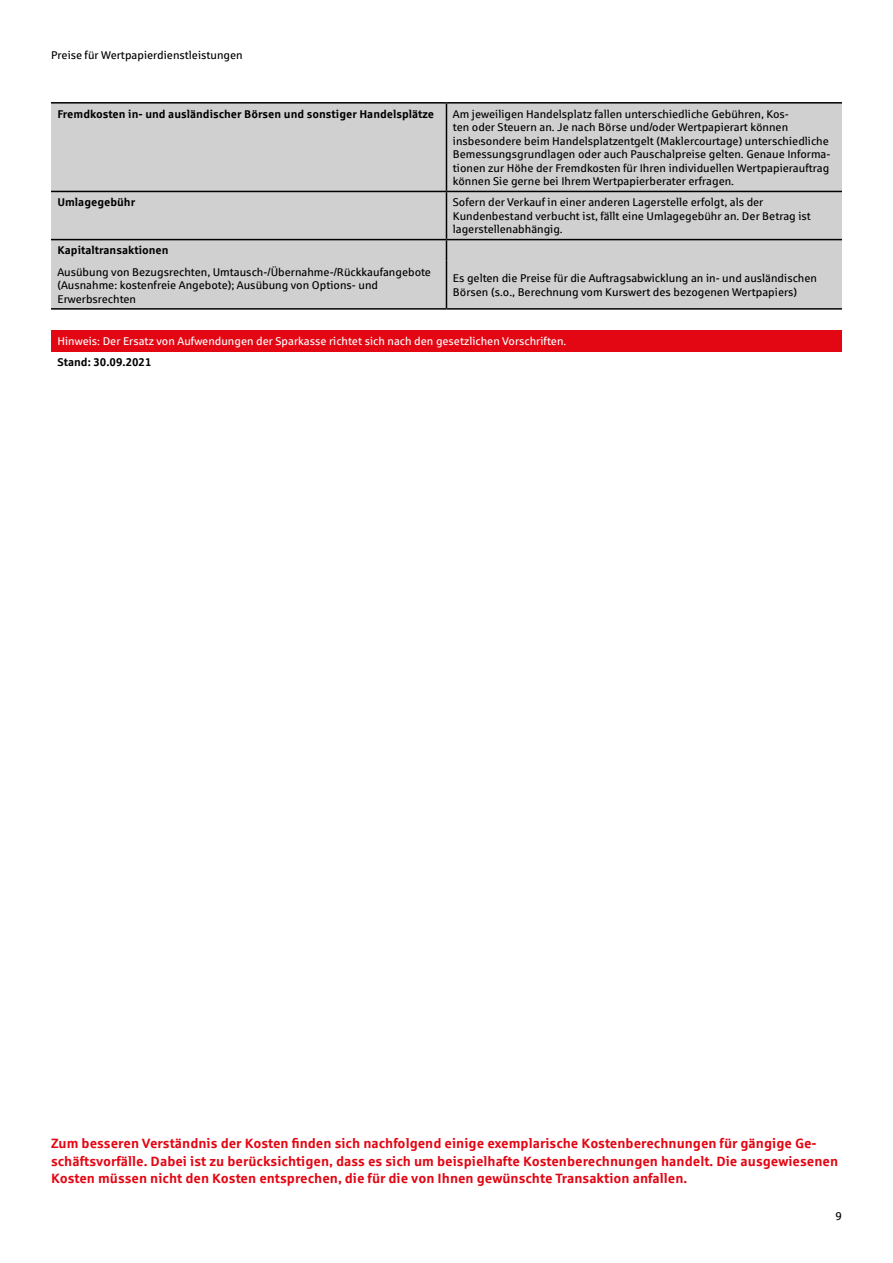
<style>
.page{position:relative;width:893px;height:1263px;background:#fff}
.page>*{position:absolute;margin:0;border:0;box-sizing:border-box;transform-origin:0 0}
.t1{font:700 13.5px/17.2px "Sparkasse Rg";color:#e30613}
.t2{font:11.25px/13.5px "Sparkasse Rg";color:#000}
.t3{font:700 11.25px "Sparkasse Rg";color:#000}
.t4{font:11.25px "Sparkasse Rg";color:#fff}
</style>
<div class="page">
<div style="left:51px;top:104px;width:791px;height:204px;background:#d0d0d0"></div>
<div style="left:51px;top:330px;width:791px;height:21px;background:#e30613"></div>
<hr style="left:51px;top:102px;width:395px;height:2px;background:#000">
<hr style="left:446px;top:102px;width:396px;height:2px;background:#000">
<hr style="left:446px;top:104px;width:1px;height:87px;background:#000">
<hr style="left:446px;top:261px;width:1px;height:47px;background:#000">
<hr style="left:51px;top:191px;width:395px;height:1px;background:#000">
<hr style="left:446px;top:191px;width:396px;height:1px;background:#000">
<hr style="left:446px;top:192px;width:1px;height:47px;background:#000">
<hr style="left:51px;top:239px;width:395px;height:1px;background:#000">
<hr style="left:446px;top:239px;width:396px;height:1px;background:#000">
<svg style="left:446px;top:240px;width:1px;height:21px"></svg>
<hr style="left:51px;top:308px;width:395px;height:2px;background:#000">
<hr style="left:446px;top:308px;width:396px;height:2px;background:#000">
<p class="t2" style="left:51px;top:48px;width:193px">Preise für Wertpapierdienstleistungen</p>
<p class="t3" style="left:57px;top:106px;width:378px">Fremdkosten in- und ausländischer Börsen und sonstiger Handelsplätze</p>
<p class="t2" style="left:453px;top:107px;width:379px">Am jeweiligen Handelsplatz fallen unterschiedliche Gebühren, Kos-<br>ten oder Steuern an. Je nach Börse und/oder Wertpapierart können insbesondere beim Handelsplatzentgelt (Maklercourtage) unterschiedliche Bemessungsgrundlagen oder auch Pauschalpreise gelten. Genaue Informa&shy;tionen zur Höhe der Fremdkosten für Ihren individuellen Wertpapierauftrag können Sie gerne bei Ihrem Wertpapierberater erfragen.</p>
<p class="t3" style="left:57px;top:195px;width:79px">Umlagegebühr</p>
<p class="t2" style="left:453px;top:195px;width:360px">Sofern der Verkauf in einer anderen Lagerstelle erfolgt, als der<br>Kundenbestand verbucht ist, fällt eine Umlagegebühr an. Der Betrag ist lagerstellenabhängig.</p>
<p class="t3" style="left:57px;top:243px;width:113px">Kapitaltransaktionen</p>
<p class="t2" style="left:57px;top:265px;width:375px">Ausübung von Bezugsrechten, Umtausch-/Übernahme-/Rückkaufangebote (Ausnahme: kostenfreie Angebote); Ausübung von Options- und<br>Erwerbsrechten</p>
<p class="t2" style="left:453px;top:271px;width:366px">Es gelten die Preise für die Auftragsabwicklung an in- und ausländischen<br>Börsen (s.o., Berechnung vom Kurswert des bezogenen Wertpapiers)</p>
<p class="t4" style="left:57px;top:334px;width:510px">Hinweis: Der Ersatz von Aufwendungen der Sparkasse richtet sich nach den gesetzlichen Vorschriften.</p>
<p class="t3" style="left:57px;top:355px;width:96px">Stand: 30.09.2021</p>
<p class="t1" style="left:51px;top:1134px;width:789px">Zum besseren Verständnis der Kosten finden sich nachfolgend einige exemplarische Kostenberechnungen für gängige Ge&shy;schäftsvorfälle. Dabei ist zu berücksichtigen, dass es sich um beispielhafte Kostenberechnungen handelt. Die ausgewiesenen<br>Kosten müssen nicht den Kosten entsprechen, die für die von Ihnen gewünschte Transaktion anfallen.</p>
<p class="t2" style="left:835px;top:1209px;width:8px">9</p>
</div>
